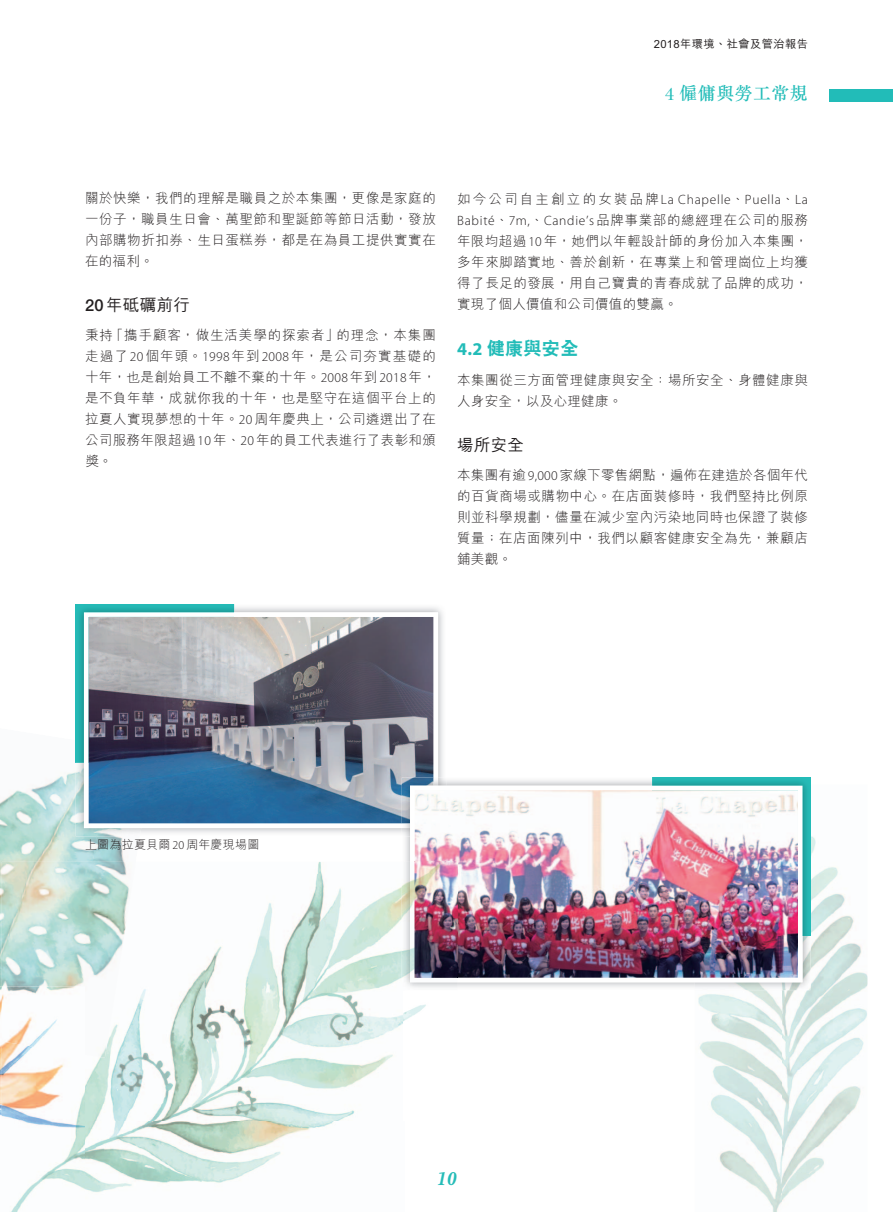
<style>
.page{position:relative;width:893px;height:1212px;background:#fff}
.page>*{position:absolute;margin:0;border:0;box-sizing:border-box;transform-origin:0 0}
.t1{font:18px "M Sung HK Medium B5 pc H";letter-spacing:.02em;color:#22bcb8}
.t2{font:18px "C Hei 2 HK Xbold B5 pc H";letter-spacing:.02em;color:#22bcb8}
.t3{font:italic 700 18px "Berling";color:#25bcb8}
.t4{font:16.5px "M Hei HK Medium B5 pc H";letter-spacing:.02em;color:#231f20}
.t5{font:13.5px/21px "M Hei HK Light B5 pc H";letter-spacing:.045em;color:#231f20;text-align:justify}
.t6{font:300 13.5px/21px "Myriad Pro";letter-spacing:.055em;color:#231f20}
.t7{font:12px "M Hei HK Light B5 pc H";letter-spacing:.02em;color:#231f20}
.t8{font:11.25px "M Hei HK Medium B5 pc H";letter-spacing:.035em;color:#231f20}
.s1{font-family:"Helvetica Neue LT Std";font-weight:500}
.s2{font-family:"Myriad Pro";font-weight:300}
.s3{font-family:"M Hei HK Light B5 pc H";font-weight:400}
.s4{font-family:"Myriad Pro";font-weight:700}
</style>
<div class="page">
<div style="left:830px;top:90px;width:63px;height:12px;background:#22bcb8"></div>
<img style="left:0;top:762px;width:87px;height:116px">
<img style="left:87px;top:836px;width:39px;height:26px">
<img style="left:0;top:878px;width:2px;height:108px">
<img style="left:781px;top:836px;width:86px;height:367px">
<img style="left:698px;top:990px;width:83px;height:222px">
<img style="left:76px;top:762px;width:65px;height:74px">
<img style="left:76px;top:604px;width:158px;height:158px">
<svg style="left:84px;top:612px;width:354px;height:216px;background:#798699"></svg>
<img style="left:405px;top:780px;width:290px;height:207px">
<img style="left:695px;top:936px;width:116px;height:54px">
<img style="left:652px;top:777px;width:159px;height:159px">
<img style="left:402px;top:777px;width:44px;height:59px">
<img style="left:402px;top:777px;width:36px;height:51px">
<img style="left:410px;top:786px;width:392px;height:196px">
<img style="left:85px;top:862px;width:318px;height:330px">
<img style="left:403px;top:1004px;width:23px;height:18px">
<img style="left:2px;top:862px;width:134px;height:196px">
<img style="left:402px;top:862px;width:55px;height:128px">
<img style="left:410px;top:862px;width:47px;height:120px">
<img style="left:0;top:1044px;width:2px;height:72px">
<img style="left:0;top:986px;width:2px;height:31px">
<img style="left:2px;top:1055px;width:83px;height:157px">
<img style="left:2px;top:986px;width:83px;height:69px">
<p class="t8" style="left:654px;top:39px;width:156px">2018年環境、社會及管治報告</p>
<h1 class="t1" style="left:665px;top:87px;width:145px">4 僱傭與勞工常規</h1>
<p class="t5" style="left:85px;top:189px;width:352px">關於快樂，我們的理解是職員之於本集團，更像是家庭的一份子，職員生日會、萬聖節和聖誕節等節日活動，發放內部購物折扣券、生日蛋糕券，都是在為員工提供實實在在的福利。</p>
<p class="t4" style="left:85px;top:298px;width:106px"><span class="s1">20</span>年砥礪前行</p>
<p class="t5" style="left:85px;top:326px;width:352px">秉持「㩦手顧客，做生活美學的探索者」的理念，本集團走過了<span class="s2">20</span>個年頭。<span class="s2">1998</span>年到<span class="s2">2008</span>年，是公司夯實基礎的十年，也是創始員工不離不棄的十年。<span class="s2">2008</span>年到<span class="s2">2018</span>年，是不負年華，成就你我的十年，也是堅守在這個平台上的拉夏人實現夢想的十年。<span class="s2">20</span>周年慶典上，公司遴選出了在公司服務年限超過<span class="s2">10</span>年、<span class="s2">20</span>年的員工代表進行了表彰和頒獎。</p>
<p class="t6" style="left:457px;top:191px;width:352px"><span class="s3">如今公司自主創立的女裝品牌</span>La Chapelle<span class="s3">、</span>Puella<span class="s3">、</span>La<br>Babité<span class="s3">、</span>7m,<span class="s3">、</span>Candie’s<span class="s3">品牌事業部的總經理在公司的服務</span></p>
<p class="t5" style="left:457px;top:233px;width:352px">年限均超過<span class="s2">10</span>年，她們以年輕設計師的身份加入本集團，多年來脚踏實地、善於創新，在專業上和管理崗位上均獲得了長足的發展，用自己寶貴的青春成就了品牌的成功，實現了個人價值和公司價值的雙贏。</p>
<h1 class="t2" style="left:457px;top:342px;width:123px"><span class="s4">4.2</span> 健康與安全</h1>
<p class="t5" style="left:457px;top:371px;width:352px">本集團從三方面管理健康與安全：場所安全、身體健康與人身安全，以及心理健康。</p>
<p class="t4" style="left:457px;top:438px;width:69px">場所安全</p>
<p class="t5" style="left:457px;top:466px;width:352px">本集團有逾<span class="s2">9,000</span>家線下零售網點，遍佈在建造於各個年代的百貨商場或購物中心。在店面裝修時，我們堅持比例原則並科學規劃，儘量在減少室內污染地同時也保證了裝修質量；在店面陳列中，我們以顧客健康安全為先，兼顧店鋪美觀。</p>
<p class="t7" style="left:85px;top:839px;width:176px">上圖為拉夏貝爾<span class="s2">20</span>周年慶現場圖</p>
<h1 class="t3" style="left:436px;top:1170px;width:22px">10</h1>
</div>
